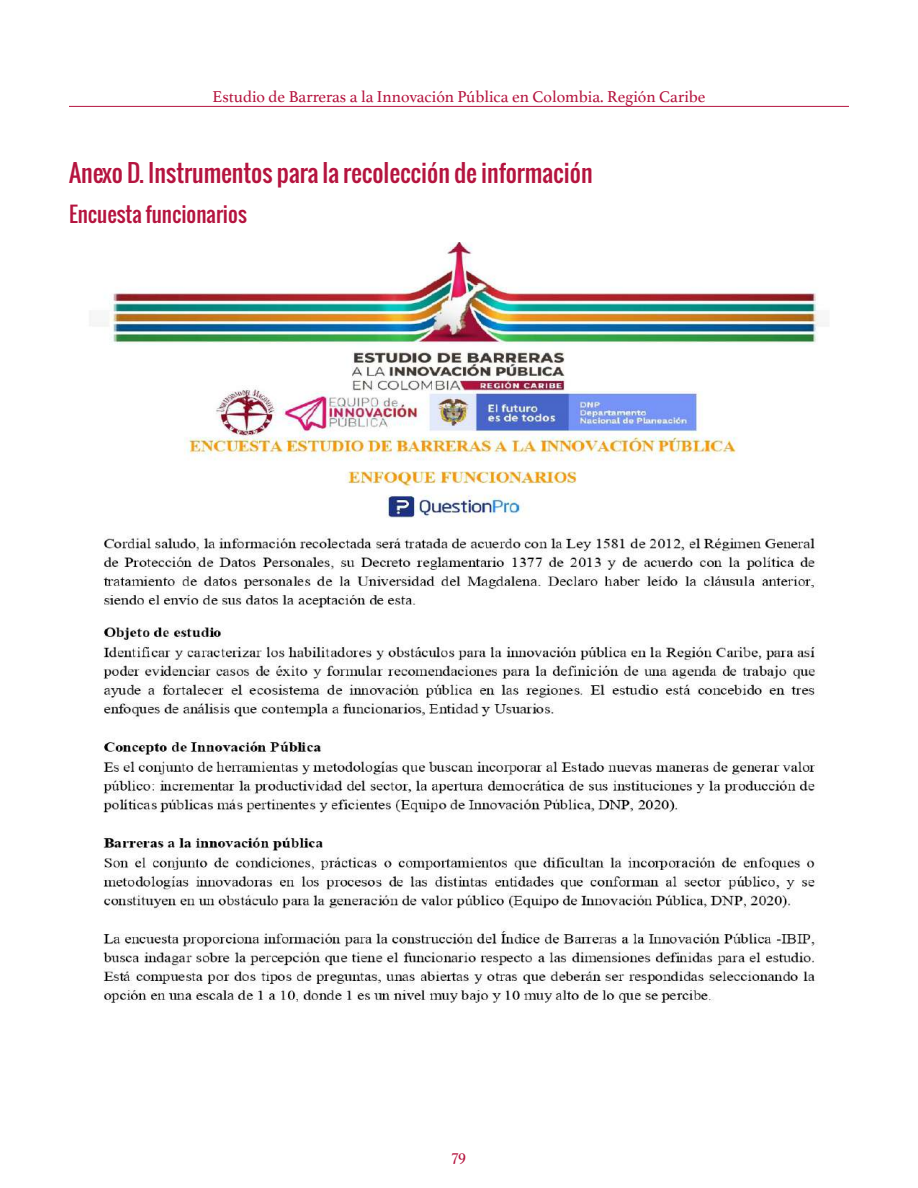
<style>
.page{position:relative;width:918px;height:1188px;background:#fff}
.page>*{position:absolute;margin:0;border:0;box-sizing:border-box;transform-origin:0 0}
.t1{font:24px "Oswald";color:#b5143f}
.t2{font:21px "Oswald";color:#b5143f}
.t3{font:16.5px "Athelas";color:#b5143f}
</style>
<div class="page">
<hr style="left:69px;top:106px;width:780px;height:1px;background:#b5143f">
<img style="left:90px;top:242px;width:739px;height:761px">
<p class="t3" style="left:212px;top:83px;width:495px">Estudio de Barreras a la Innovación Pública en Colombia. Región Caribe</p>
<h1 class="t1" style="left:69px;top:154px;width:525px">Anexo D. Instrumentos para la recolección de información</h1>
<p class="t2" style="left:69px;top:198px;width:179px">Encuesta funcionarios</p>
<p class="t3" style="left:452px;top:1142px;width:16px">79</p>
</div>
